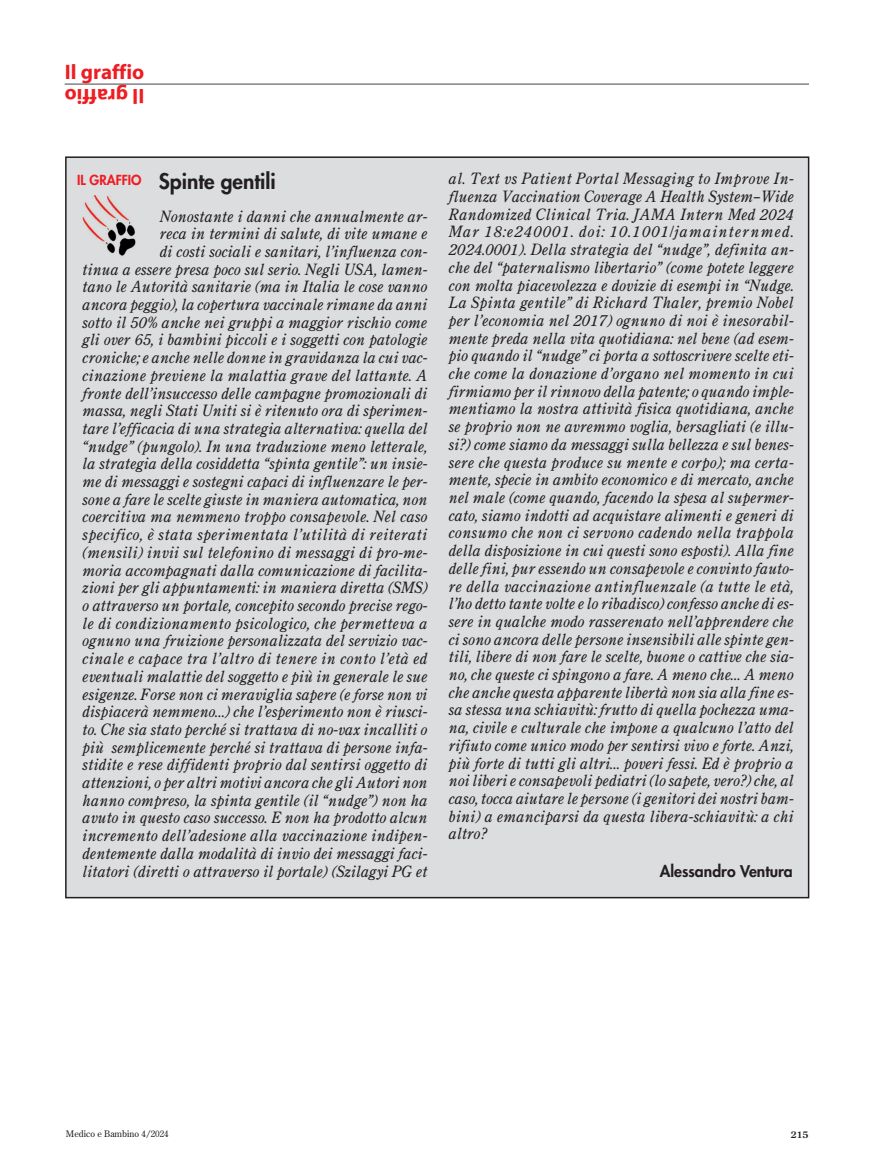
<style>
.page{position:relative;width:873px;height:1172px;background:#fff}
.page>*{position:absolute;margin:0;border:0;box-sizing:border-box;transform-origin:0 0}
.t1{font:700 21px "Myriad";color:#ee1d23}
.t2{font:800 21px "Futura";color:#231f20}
.t3{font:15.75px/17.7px "Century Oldstyle ICG Italic";color:#231f20;text-align:right}
.t4{font:800 15.75px "Futura";color:#231f20}
.t5{font:800 13.5px "Futura";color:#ee1d23}
.t6{font:9px "Century Old Style Std";color:#231f20}
.t7{font:700 9px "Century Old Style Std";color:#231f20}
</style>
<div class="page">
<hr style="left:65px;top:83px;width:744px;height:2px;background:#808285">
<div style="left:66px;top:157px;width:742px;height:740px;background:#dcdddf"></div>
<img style="left:82px;top:195px;width:54px;height:61px">
<h1 class="t1" style="left:65px;top:61px;width:81px">Il graffio</h1>
<h1 class="t1" style="left:144px;top:107px;width:81px;rotate:-180deg">Il graffio</h1>
<h1 class="t2" style="left:159px;top:167px;width:118px">Spinte gentili</h1>
<p class="t3" style="left:82px;top:207px;width:347px">Nonostante i danni che annualmente ar-<br>reca in termini di salute, di vite umane e<br>di costi sociali e sanitari, l’influenza con-<br>tinua a essere presa poco sul serio. Negli USA, lamen&shy;tano le Autorità sanitarie (ma in Italia le cose vanno ancora peggio), la copertura vaccinale rimane da anni sotto il 50% anche nei gruppi a maggior rischio come gli over 65, i bambini piccoli e i soggetti con patologie croniche; e anche nelle donne in gravidanza la cui vac&shy;cinazione previene la malattia grave del lattante. A fronte dell’insuccesso delle campagne promozionali di massa, negli Stati Uniti si è ritenuto ora di sperimen&shy;tare l’efficacia di una strategia alternativa: quella del “nudge” (pungolo). In una traduzione meno letterale, la strategia della cosiddetta “spinta gentile”: un insie&shy;me di messaggi e sostegni capaci di influenzare le per&shy;sone a fare le scelte giuste in maniera automatica, non coercitiva ma nemmeno troppo consapevole. Nel caso specifico, è stata sperimentata l’utilità di reiterati (mensili) invii sul telefonino di messaggi di pro-me&shy;moria accompagnati dalla comunicazione di facilita&shy;zioni per gli appuntamenti: in maniera diretta (SMS) o attraverso un portale, concepito secondo precise rego&shy;le di condizionamento psicologico, che permetteva a ognuno una fruizione personalizzata del servizio vac&shy;cinale e capace tra l’altro di tenere in conto l’età ed eventuali malattie del soggetto e più in generale le sue esigenze. Forse non ci meraviglia sapere (e forse non vi dispiacerà nemmeno…) che l’esperimento non è riusci&shy;to. Che sia stato perché si trattava di no-vax incalliti o più semplicemente perché si trattava di persone infa&shy;stidite e rese diffidenti proprio dal sentirsi oggetto di attenzioni, o per altri motivi ancora che gli Autori non hanno compreso, la spinta gentile (il “nudge”) non ha avuto in questo caso successo. E non ha prodotto alcun incremento dell’adesione alla vaccinazione indipen&shy;dentemente dalla modalità di invio dei messaggi faci&shy;litatori (diretti o attraverso il portale) (Szilagyi PG et</p>
<p class="t5" style="left:77px;top:171px;width:66px">IL GRAFFIO</p>
<p class="t3" style="left:448px;top:170px;width:347px;text-align:justify">al. Text vs Patient Portal Messaging to Improve In&shy;fluenza Vaccination Coverage A Health System–Wide Randomized Clinical Tria. JAMA Intern Med 2024<br>Mar 18:e240001. doi: 10.1001/jamainternmed.<br>2024.0001). Della strategia del “nudge”, definita an&shy;che del “paternalismo libertario” (come potete leggere con molta piacevolezza e dovizie di esempi in “Nudge.<br>La Spinta gentile” di Richard Thaler, premio Nobel per l’economia nel 2017) ognuno di noi è inesorabil&shy;mente preda nella vita quotidiana: nel bene (ad esem&shy;pio quando il “nudge” ci porta a sottoscrivere scelte eti&shy;che come la donazione d’organo nel momento in cui firmiamo per il rinnovo della patente; o quando imple&shy;mentiamo la nostra attività fisica quotidiana, anche se proprio non ne avremmo voglia, bersagliati (e illu&shy;si?) come siamo da messaggi sulla bellezza e sul benes&shy;sere che questa produce su mente e corpo); ma certa&shy;mente, specie in ambito economico e di mercato, anche nel male (come quando, facendo la spesa al supermer&shy;cato, siamo indotti ad acquistare alimenti e generi di consumo che non ci servono cadendo nella trappola della disposizione in cui questi sono esposti). Alla fine delle fini, pur essendo un consapevole e convinto fauto&shy;re della vaccinazione antinfluenzale (a tutte le età, l’ho detto tante volte e lo ribadisco) confesso anche di es&shy;sere in qualche modo rasserenato nell’apprendere che ci sono ancora delle persone insensibili alle spinte gen&shy;tili, libere di non fare le scelte, buone o cattive che sia&shy;no, che queste ci spingono a fare. A meno che… A meno che anche questa apparente libertà non sia alla fine es&shy;sa stessa una schiavitù: frutto di quella pochezza uma&shy;na, civile e culturale che impone a qualcuno l’atto del rifiuto come unico modo per sentirsi vivo e forte. Anzi, più forte di tutti gli altri… poveri fessi. Ed è proprio a noi liberi e consapevoli pediatri (lo sapete, vero?) che, al caso, tocca aiutare le persone (i genitori dei nostri bam&shy;bini) a emanciparsi da questa libera-schiavitù: a chi altro?</p>
<p class="t4" style="left:660px;top:860px;width:135px">Alessandro Ventura</p>
<p class="t6" style="left:66px;top:1127px;width:104px">Medico e Bambino 4/2024</p>
<p class="t7" style="left:791px;top:1129px;width:19px">215</p>
</div>
